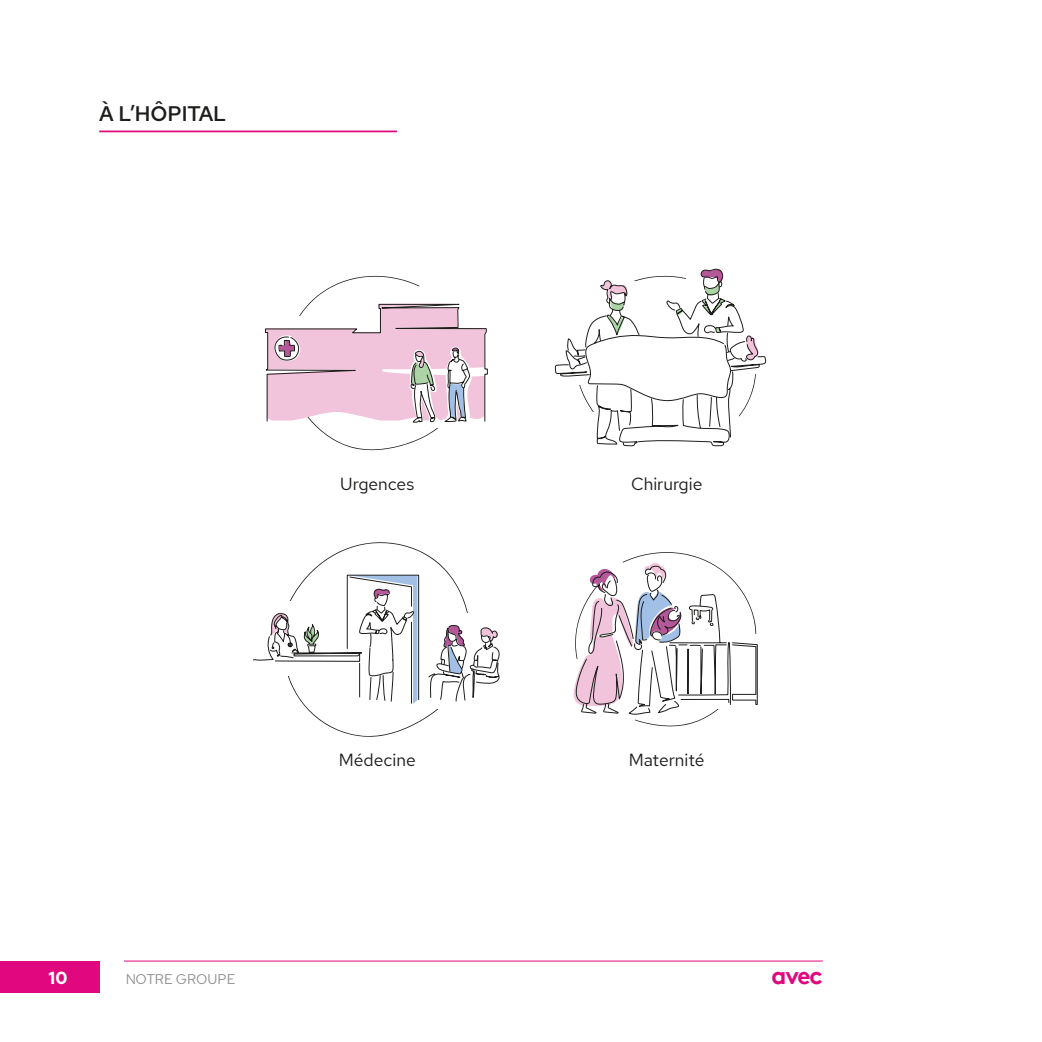
<style>
.page{position:relative;width:1042px;height:1042px;background:#fff}
.page>*{position:absolute;margin:0;border:0;box-sizing:border-box;transform-origin:0 0}
.t1{font:700 24.5px "Brown TT";color:#e0077f}
.Titre_souligné{font:500 21px "Red Hat Text";color:#1d1d1b}
.Texte_Basique{font:17.5px "Red Hat Text";color:#1d1d1b}
.t2{font:700 17.5px "Red Hat Text";color:#fff}
.t3{font:14px "Red Hat Text";color:#1d1d1b}
</style>
<div class="page">
<hr style="left:124px;top:960px;width:699px;height:1px;background:#e0077f">
<div style="left:0;top:961px;width:99px;height:32px;background:#e0077f"></div>
<hr style="left:99px;top:131px;width:298px;height:1px;background:#e0077f">
<svg style="left:573px;top:552px;width:185px;height:175px"></svg>
<svg style="left:265px;top:275px;width:223px;height:176px"></svg>
<svg style="left:554px;top:268px;width:212px;height:179px"></svg>
<svg style="left:253px;top:542px;width:247px;height:195px"></svg>
<p class="Titre_souligné" style="left:99px;top:99px;width:129px">À L’HÔPITAL</p>
<p class="Texte_Basique" style="left:340px;top:472px;width:76px">Urgences</p>
<p class="Texte_Basique" style="left:339px;top:748px;width:78px">Médecine</p>
<p class="Texte_Basique" style="left:631px;top:472px;width:73px">Chirurgie</p>
<p class="Texte_Basique" style="left:629px;top:748px;width:77px">Maternité</p>
<p class="t2" style="left:49px;top:966px;width:20px">10</p>
<p class="t3" style="left:125px;top:970px;width:112px">NOTRE GROUPE</p>
<h1 class="t1" style="left:771px;top:960px;width:53px">avec</h1>
</div>
